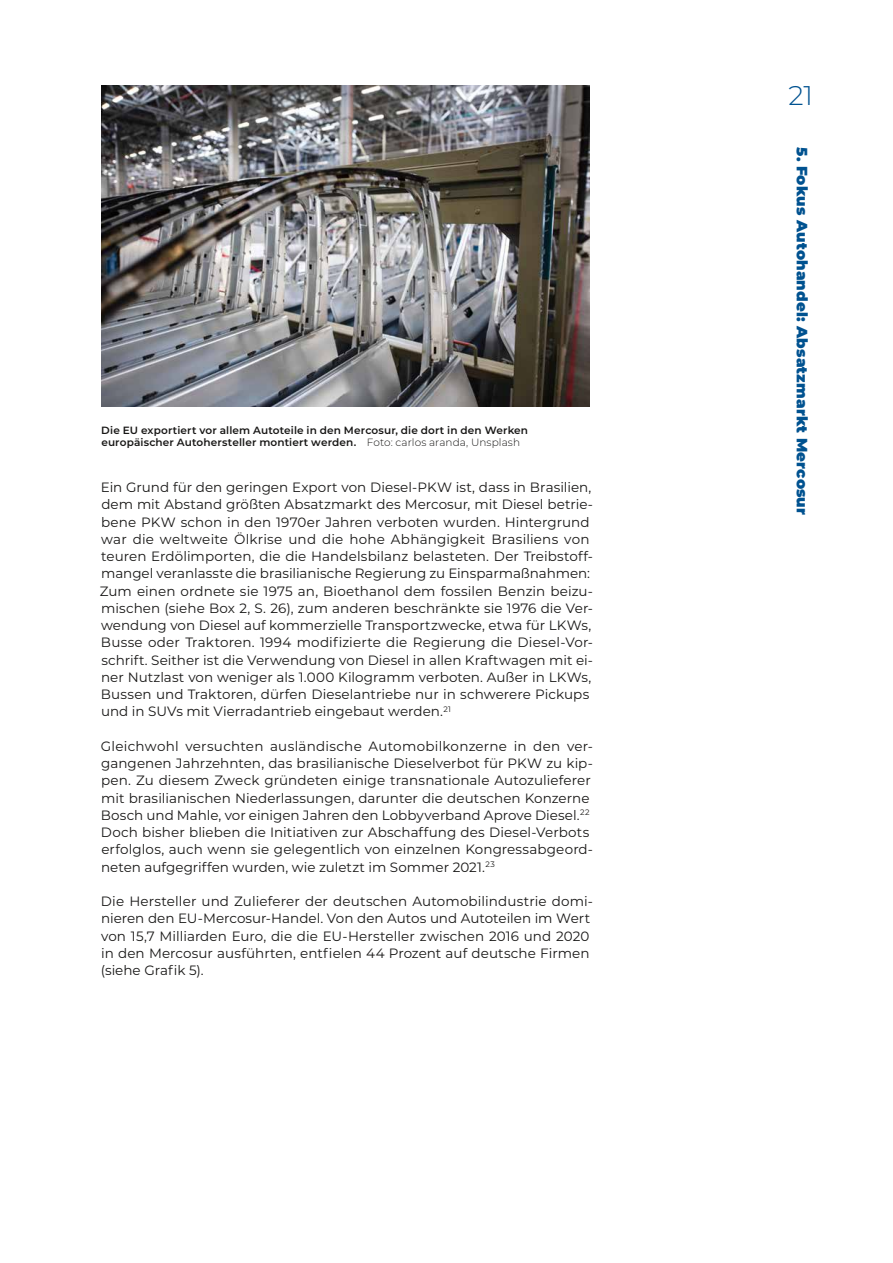
<style>
.page{position:relative;width:893px;height:1263px;background:#fff}
.page>*{position:absolute;margin:0;border:0;box-sizing:border-box;transform-origin:0 0}
.t1{font:300 27px "Montserrat";color:#005290}
.t2{font:900 15px "Montserrat";letter-spacing:.01em;color:#005290}
.t3{font:13.5px/17.2px "Montserrat";letter-spacing:.005em;color:#181716}
.t4{font:600 10.5px/12px "Montserrat";letter-spacing:.015em;color:#181716}
.s1{font-weight:300}
</style>
<div class="page">
<img style="left:101px;top:86px;width:489px;height:320px">
<p class="t4" style="left:101px;top:424px;width:428px">Die EU exportiert vor allem Autoteile in den Mercosur, die dort in den Werken europäischer Autohersteller montiert werden. <span class="s1">Foto: carlos aranda, Unsplash</span></p>
<p class="t3" style="left:100px;top:478px;width:495px">Ein Grund für den geringen Export von Diesel-PKW ist, dass in Brasilien, dem mit Abstand größten Absatzmarkt des Mercosur, mit Diesel betrie&shy;bene PKW schon in den 1970er Jahren verboten wurden. Hintergrund war die weltweite Ölkrise und die hohe Abhängigkeit Brasiliens von teuren Erdölimporten, die die Handelsbilanz belasteten. Der Treibstoff&shy;mangel veranlasste die brasilianische Regierung zu Einsparmaßnahmen:<br>Zum einen ordnete sie 1975 an, Bioethanol dem fossilen Benzin beizu&shy;mischen (siehe Box 2, S. 26), zum anderen beschränkte sie 1976 die Ver&shy;wendung von Diesel auf kommerzielle Transportzwecke, etwa für LKWs, Busse oder Traktoren. 1994 modifizierte die Regierung die Diesel-Vor&shy;schrift. Seither ist die Verwendung von Diesel in allen Kraftwagen mit ei&shy;ner Nutzlast von weniger als 1.000 Kilogramm verboten. Außer in LKWs, Bussen und Traktoren, dürfen Dieselantriebe nur in schwerere Pickups und in SUVs mit Vierradantrieb eingebaut werden.<sup>21</sup></p>
<p class="t3" style="left:101px;top:737px;width:494px">Gleichwohl versuchten ausländische Automobilkonzerne in den ver&shy;gangenen Jahrzehnten, das brasilianische Dieselverbot für PKW zu kip&shy;pen. Zu diesem Zweck gründeten einige transnationale Autozulieferer mit brasilianischen Niederlassungen, darunter die deutschen Konzerne Bosch und Mahle, vor einigen Jahren den Lobbyverband Aprove Diesel.<sup>22<br></sup>Doch bisher blieben die Initiativen zur Abschaffung des Diesel-Verbots erfolglos, auch wenn sie gelegentlich von einzelnen Kongressabgeord&shy;neten aufgegriffen wurden, wie zuletzt im Sommer 2021.<sup>23</sup></p>
<p class="t3" style="left:101px;top:892px;width:494px">Die Hersteller und Zulieferer der deutschen Automobilindustrie domi&shy;nieren den EU-Mercosur-Handel. Von den Autos und Autoteilen im Wert von 15,7 Milliarden Euro, die die EU-Hersteller zwischen 2016 und 2020 in den Mercosur ausführten, entfielen 44 Prozent auf deutsche Firmen (siehe Grafik 5).</p>
<h1 class="t1" style="left:789px;top:77px;width:26px">21</h1>
<p class="t2" style="left:813px;top:147px;width:369px;rotate:90deg">5. Fokus Autohandel: Absatzmarkt Mercosur</p>
</div>
